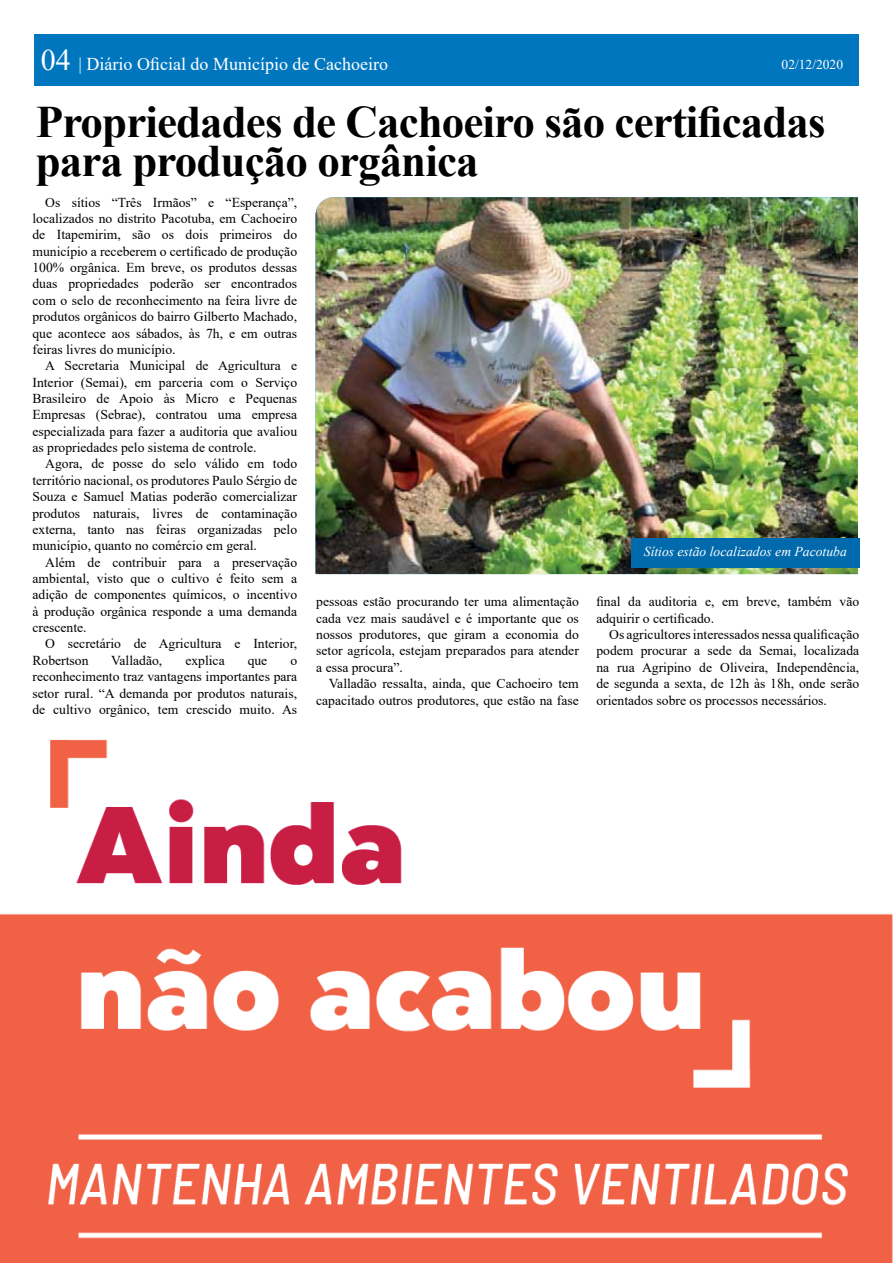
<style>
.page{position:relative;width:893px;height:1263px;background:#fff}
.page>*{position:absolute;margin:0;border:0;box-sizing:border-box;transform-origin:0 0}
.t1{font:700 45px/39px "Times New Roman";letter-spacing:-.02em;color:#000}
.t2{font:18px "Times New Roman";color:#fff}
.t3{font:13.65px/16.4px "Times New Roman";color:#000;text-align:justify}
.t4{font:italic 13.65px "Times New Roman";color:#fff}
.t5{font:13.5px "Times New Roman";color:#fff}
.s1{font-size:30px}
</style>
<div class="page">
<div style="left:34px;top:34px;width:825px;height:52px;background:#0076be"></div>
<img style="left:316px;top:197px;width:542px;height:377px">
<img style="left:0;top:739px;width:893px;height:524px">
<div style="left:631px;top:538px;width:229px;height:29px;background:#006aac"></div>
<h2 class="t2" style="left:41px;top:51px;width:349px"><span class="s1">04</span> | Diário Oficial do Município de Cachoeiro</h2>
<p class="t5" style="left:782px;top:54px;width:63px">02/12/2020</p>
<h1 class="t1" style="left:36px;top:101px;width:791px">Propriedades de Cachoeiro são certificadas para produção orgânica</h1>
<p class="t3" style="left:32px;top:193px;width:266px;text-indent:13px">Os sítios “Três Irmãos” e “Esperança”, localizados no distrito Pacotuba, em Cachoeiro de Itapemirim, são os dois primeiros do município a receberem o certificado de produção 100% orgânica. Em breve, os produtos dessas duas propriedades poderão ser encontrados com o selo de reconhecimento na feira livre de produtos orgânicos do bairro Gilberto Machado, que acontece aos sábados, às 7h, e em outras feiras livres do município.</p>
<p class="t3" style="left:32px;top:357px;width:266px;text-indent:13px">A Secretaria Municipal de Agricultura e Interior (Semai), em parceria com o Serviço Brasileiro de Apoio às Micro e Pequenas Empresas (Sebrae), contratou uma empresa especializada para fazer a auditoria que avaliou as propriedades pelo sistema de controle.</p>
<p class="t3" style="left:32px;top:455px;width:266px;text-indent:13px">Agora, de posse do selo válido em todo território nacional, os produtores Paulo Sérgio de Souza e Samuel Matias poderão comercializar produtos naturais, livres de contaminação externa, tanto nas feiras organizadas pelo município, quanto no comércio em geral.</p>
<p class="t3" style="left:32px;top:553px;width:266px;text-indent:13px">Além de contribuir para a preservação ambiental, visto que o cultivo é feito sem a adição de componentes químicos, o incentivo à produção orgânica responde a uma demanda crescente.</p>
<p class="t3" style="left:32px;top:635px;width:266px;text-indent:13px">O secretário de Agricultura e Interior,<br>Robertson</p>
<p class="t4" style="left:644px;top:542px;width:205px">Sítios estão localizados em Pacotuba</p>
<p class="t3" style="left:596px;top:593px;width:264px">final da auditoria e, em breve, também vão adquirir o certificado.</p>
<p class="t3" style="left:596px;top:626px;width:264px;text-indent:13px">Os agricultores interessados nessa qualificação podem procurar a sede da Semai, localizada na rua Agripino de Oliveira, Independência, de segunda a sexta, de 12h às 18h, onde serão orientados sobre os processos necessários.</p>
<p class="t3" style="left:316px;top:593px;width:264px">pessoas estão procurando ter uma alimentação cada vez mais saudável e é importante que os nossos produtores, que giram a economia do setor agrícola, estejam preparados para atender a essa procura”.</p>
<p class="t3" style="left:316px;top:675px;width:264px;text-align:right">Valladão ressalta, ainda, que Cachoeiro tem capacitado outros produtores, que estão na fase</p>
<p class="t3" style="left:111px;top:652px;width:53px">Valladão,</p>
<p class="t3" style="left:185px;top:652px;width:41px">explica</p>
<p class="t3" style="left:248px;top:652px;width:21px">que</p>
<p class="t3" style="left:32px;top:652px;width:266px;text-indent:258px">o reconhecimento traz vantagens importantes para setor rural. “A demanda por produtos naturais, de cultivo orgânico, tem crescido muito. As</p>
</div>
